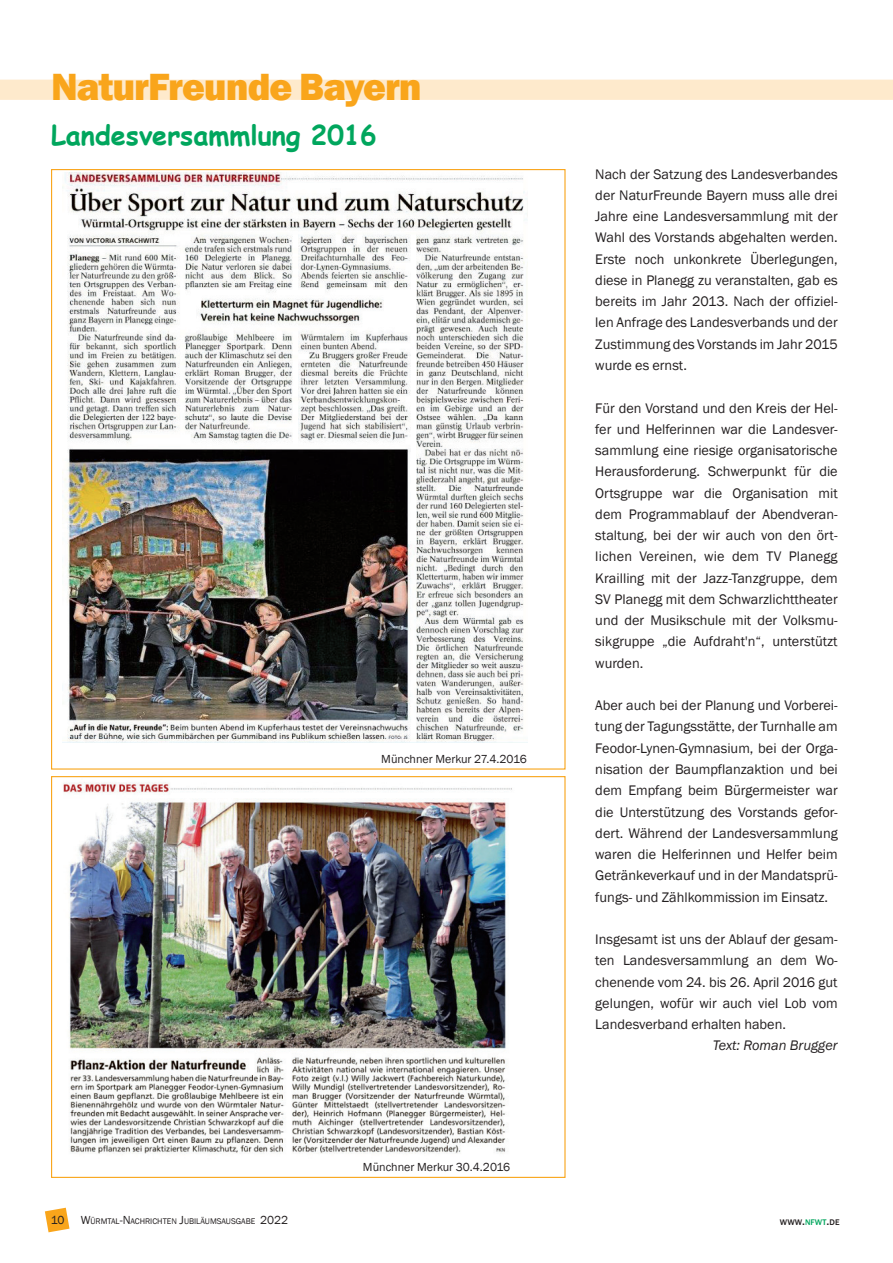
<style>
.page{position:relative;width:893px;height:1263px;background:#fff}
.page>*{position:absolute;margin:0;border:0;box-sizing:border-box;transform-origin:0 0}
.t1{font:800 39px "Franklin Gothic";letter-spacing:-.025em;color:#f9a51b}
.t2{font:700 27px "Comic Sans MS";color:#00a65d}
.t3{font:14.25px/21.3px "Franklin Gothic";color:#231f20;text-align:justify}
.t4{font:italic 14.25px "Franklin Gothic";color:#231f20}
.t5{font:12px "Franklin Gothic";color:#231f20}
.t6{font:8.4px "Franklin Gothic";color:#231f20}
.t7{font:500 8.4px "Franklin Gothic";color:#231f20}
.s1{font-size:12px}
.s2{color:#00a65d}
</style>
<div class="page">
<svg style="left:45px;top:1208px;width:24px;height:24px"></svg>
<div style="left:0;top:80px;width:893px;height:20px;background:#feeacc"></div>
<img style="left:63px;top:172px;width:464px;height:571px">
<img style="left:63px;top:782px;width:449px;height:372px">
<h1 class="t1" style="left:51px;top:61px;width:372px">NaturFreunde Bayern</h1>
<h2 class="t2" style="left:51px;top:115px;width:327px">Landesversammlung 2016</h2>
<p class="t5" style="left:381px;top:752px;width:147px">Münchner Merkur 27.4.2016</p>
<p class="t5" style="left:363px;top:1159px;width:149px">Münchner Merkur 30.4.2016</p>
<p class="t3" style="left:595px;top:163px;width:244px">Nach der Satzung des Landesverbandes der NaturFreunde Bayern muss alle drei Jahre eine Landesversammlung mit der Wahl des Vorstands abgehalten werden.<br>Erste noch unkonkrete Überlegungen, diese in Planegg zu veranstalten, gab es bereits im Jahr 2013. Nach der offiziel&shy;len Anfrage des Landesverbands und der Zustimmung des Vorstands im Jahr 2015 wurde es ernst.</p>
<p class="t3" style="left:595px;top:397px;width:244px">Für den Vorstand und den Kreis der Hel&shy;fer und Helferinnen war die Landesver&shy;sammlung eine riesige organisatorische Herausforderung. Schwerpunkt für die Ortsgruppe war die Organisation mit dem Programmablauf der Abendveran&shy;staltung, bei der wir auch von den ört&shy;lichen Vereinen, wie dem TV Planegg Krailling mit der Jazz-Tanzgruppe, dem SV Planegg mit dem Schwarzlichttheater und der Musikschule mit der Volksmu&shy;sikgruppe „die Aufdraht'n“, unterstützt wurden.</p>
<p class="t3" style="left:595px;top:695px;width:244px">Aber auch bei der Planung und Vorberei&shy;tung der Tagungsstätte, der Turnhalle am Feodor-Lynen-Gymnasium, bei der Orga&shy;nisation der Baumpflanzaktion und bei dem Empfang beim Bürgermeister war die Unterstützung des Vorstands gefor&shy;dert. Während der Landesversammlung waren die Helferinnen und Helfer beim Getränkeverkauf und in der Mandatsprü&shy;fungs- und Zählkommission im Einsatz.</p>
<p class="t3" style="left:595px;top:929px;width:244px">Insgesamt ist uns der Ablauf der gesam&shy;ten Landesversammlung an dem Wo&shy;chenende vom 24. bis 26. April 2016 gut gelungen, wofür wir auch viel Lob vom Landesverband erhalten haben.</p>
<p class="t4" style="left:713px;top:1037px;width:126px">Text: Roman Brugger</p>
<p class="t5" style="left:51px;top:1212px;width:15px">10</p>
<p class="t6" style="left:81px;top:1216px;width:209px"><span class="s1">W</span>ÜRMTAL<span class="s1">-N</span>ACHRICHTEN <span class="s1">J</span>UBILÄUMSAUSGABE <span class="s1">2022</span></p>
<p class="t7" style="left:780px;top:1216px;width:61px">WWW<span class="s1">.</span><span class="s2">NFWT</span><span class="s1">.</span>DE</p>
</div>
